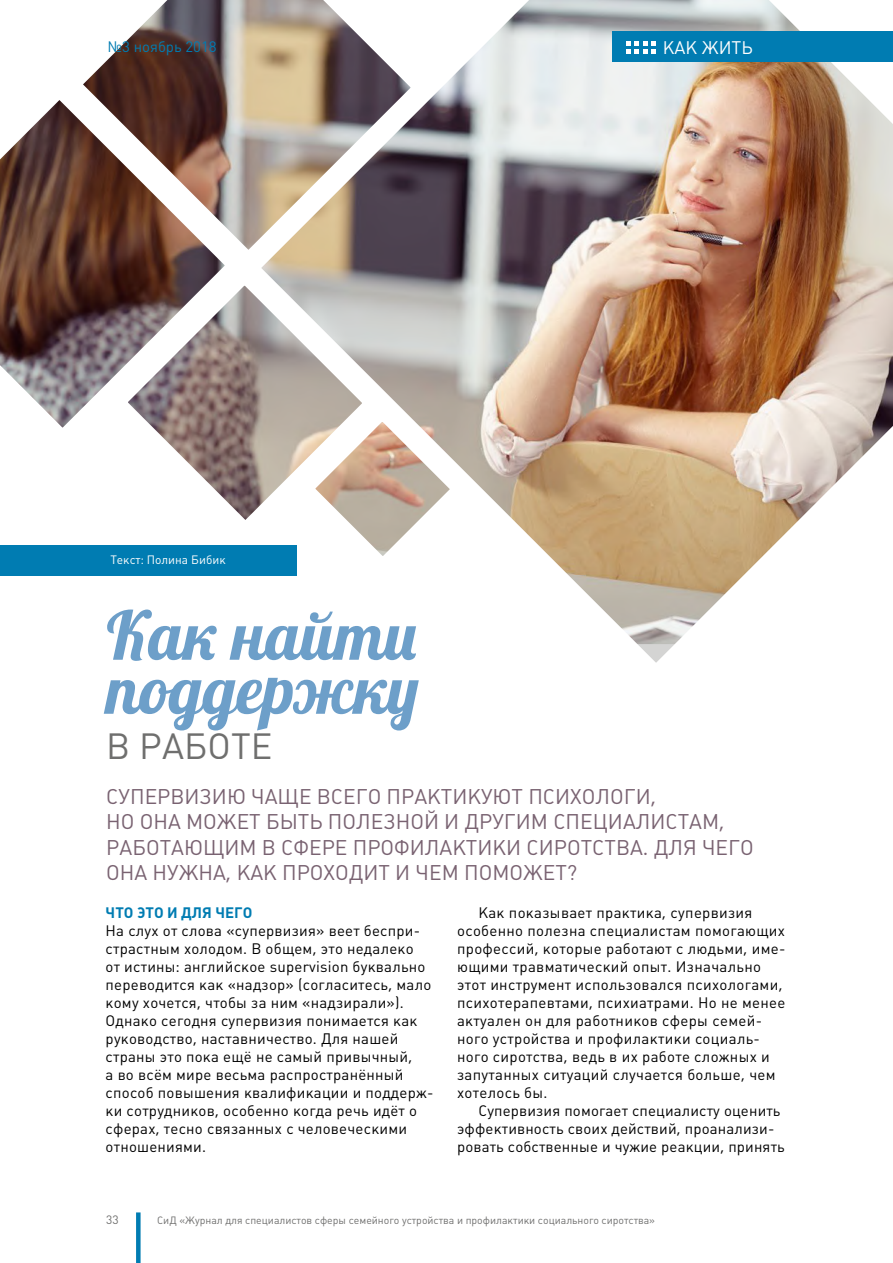
<style>
.page{position:relative;width:893px;height:1263px;background:#fff}
.page>*{position:absolute;margin:0;border:0;box-sizing:border-box;transform-origin:0 0}
.t1{font:66.9px/54px "Lobster";color:#6d9fc9}
.t2{font:36px "Plumb";color:#6f6f6e}
.t3{font:21px/25.5px "Plumb";color:#796271}
.t4{font:18px "Plumb";color:#fff}
.t5{font:15px/18px "Plumb";letter-spacing:.015em;color:#000}
.t6{font:700 15px "Plumb";color:#007cb2}
.t7{font:15px "Plumb";color:#007cb2}
.t8{font:12px "Plumb";color:#fff}
.t9{font:12px "Plumb";color:#6f6f6e}
.t10{font:10.5px "Plumb";color:#6f6f6e}
</style>
<div class="page">
<img style="left:0;top:0;width:893px;height:663px">
<div style="left:0;top:545px;width:297px;height:31px;background:#007cb2"></div>
<div style="left:136px;top:1212px;width:5px;height:51px;background:#007cb2"></div>
<div style="left:612px;top:31px;width:281px;height:31px;background:#007cb2"></div>
<svg style="left:626px;top:41px;width:30px;height:13px"></svg>
<p class="t7" style="left:108px;top:38px;width:110px">№3 ноябрь 2018</p>
<p class="t4" style="left:663px;top:37px;width:91px">как жить</p>
<p class="t8" style="left:110px;top:553px;width:117px">Текст: Полина Бибик</p>
<h1 class="t1" style="left:106px;top:608px;width:314px">Как найти поддержку</h1>
<h2 class="t2" style="left:106px;top:725px;width:168px">в работе</h2>
<h3 class="t3" style="left:106px;top:783px;width:649px">Супервизию чаще всего практикуют психологи,<br>но она может быть полезной и другим специалистам, работающим в сфере профилактики сиротства. Для чего она нужна, как проходит и чем поможет?</h3>
<p class="t6" style="left:106px;top:904px;width:148px">Что это и для чего</p>
<p class="t5" style="left:106px;top:922px;width:329px">На слух от слова «супервизия» веет беспри&shy;страстным холодом. В общем, это недалеко<br>от истины: английское supervision буквально переводится как «надзор» (согласитесь, мало кому хочется, чтобы за ним «надзирали»).<br>Однако сегодня супервизия понимается как руководство, наставничество. Для нашей страны это пока ещё не самый привычный,<br>а во всём мире весьма распространённый способ повышения квалификации и поддерж&shy;ки сотрудников, особенно когда речь идёт о сферах, тесно связанных с человеческими отношениями.</p>
<p class="t5" style="left:457px;top:904px;width:330px;text-indent:21px">Как показывает практика, супервизия особенно полезна специалистам помогающих профессий, которые работают с людьми, име&shy;ющими травматический опыт. Изначально этот инструмент использовался психологами, психотерапевтами, психиатрами. Но не менее актуален он для работников сферы семей&shy;ного устройства и профилактики социаль&shy;ного сиротства, ведь в их работе сложных и запутанных ситуаций случается больше, чем хотелось бы.</p>
<p class="t5" style="left:457px;top:1102px;width:329px;text-indent:21px">Супервизия помогает специалисту оценить эффективность своих действий, проанализи&shy;ровать собственные и чужие реакции, принять</p>
<p class="t9" style="left:106px;top:1213px;width:14px">33</p>
<p class="t10" style="left:157px;top:1214px;width:499px">СиД «Журнал для специалистов сферы семейного устройства и профилактики социального сиротства»</p>
</div>
